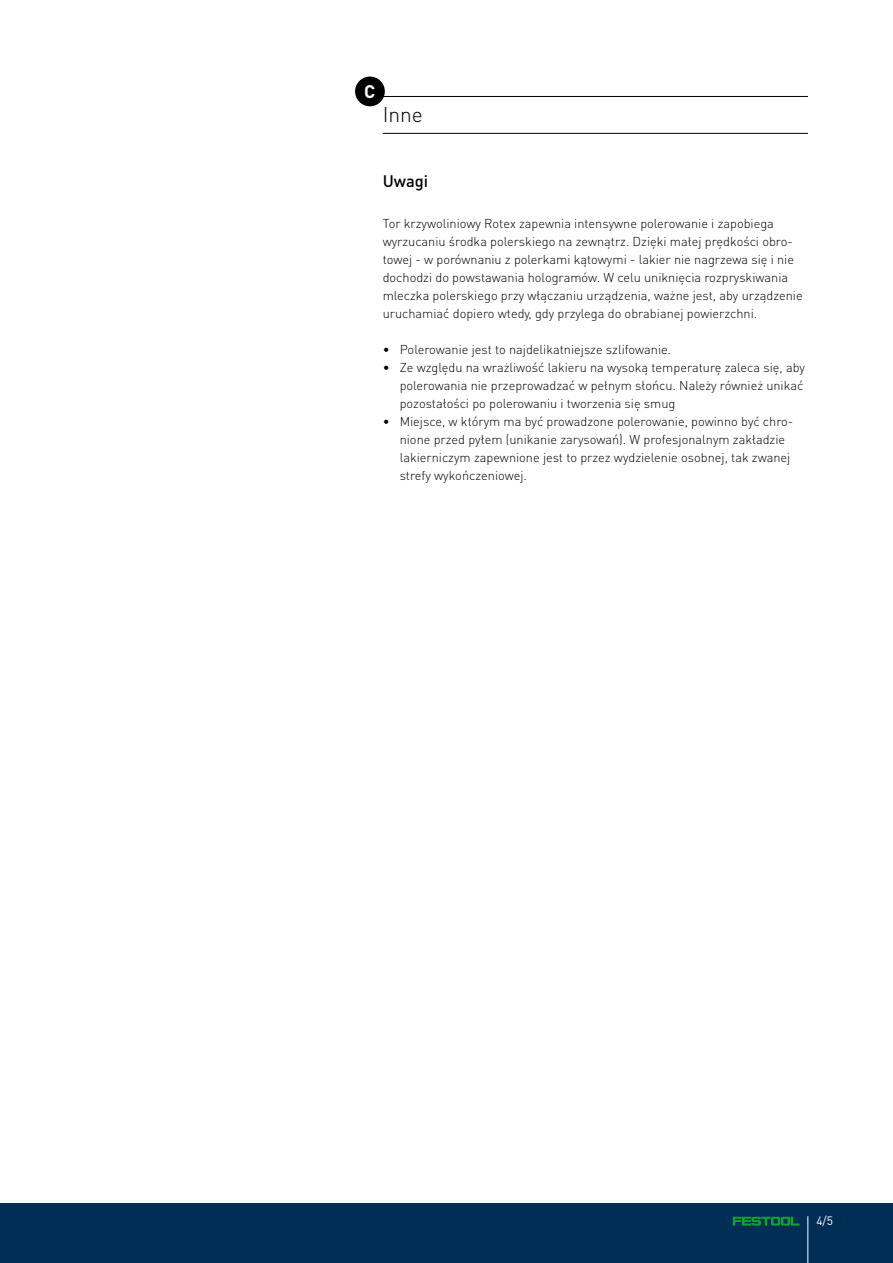
<style>
.page{position:relative;width:893px;height:1263px;background:#fff}
.page>*{position:absolute;margin:0;border:0;box-sizing:border-box;transform-origin:0 0}
.t1{font:300 21px "DIN Pro";color:#000}
.t2{font:700 18px "DIN Pro";color:#fff}
.t3{font:500 16.5px "DIN Pro";color:#000}
.t4{font:300 12.75px/18px "DIN Pro";color:#000}
.t5{font:12px "DIN Pro";color:#fff}
</style>
<div class="page">
<div style="left:0;top:1203px;width:893px;height:60px;background:#002e54"></div>
<hr style="left:807px;top:1216px;width:1px;height:47px;background:#fff">
<svg style="left:733px;top:1217px;width:66px;height:8px"></svg>
<div style="left:355px;top:77px;width:30px;height:29px;background:#000;border-radius:50%"></div>
<hr style="left:383px;top:96px;width:425px;height:1px;background:#000">
<hr style="left:383px;top:133px;width:425px;height:1px;background:#000">
<h2 class="t2" style="left:364px;top:79px;width:13px">C</h2>
<h1 class="t1" style="left:383px;top:100px;width:42px">Inne</h1>
<p class="t3" style="left:383px;top:170px;width:47px">Uwagi</p>
<p class="t4" style="left:383px;top:214px;width:421px">Tor krzywoliniowy Rotex zapewnia intensywne polerowanie i zapobiega wyrzucaniu środka polerskiego na zewnątrz. Dzięki małej prędkości obro&shy;towej - w porównaniu z polerkami kątowymi - lakier nie nagrzewa się i nie dochodzi do powstawania hologramów. W celu uniknięcia rozpryskiwania mleczka polerskiego przy włączaniu urządzenia, ważne jest, aby urządzenie uruchamiać dopiero wtedy, gdy przylega do obrabianej powierzchni.</p>
<p class="t4" style="left:383px;top:340px;width:290px">• Polerowanie jest to najdelikatniejsze szlifowanie.</p>
<p class="t4" style="left:400px;top:358px;width:407px;text-indent:-17px">• Ze względu na wrażliwość lakieru na wysoką temperaturę zaleca się, aby polerowania nie przeprowadzać w pełnym słońcu. Należy również unikać pozostałości po polerowaniu i tworzenia się smug</p>
<p class="t4" style="left:400px;top:412px;width:395px;text-indent:-17px">• Miejsce, w którym ma być prowadzone polerowanie, powinno być chro&shy;nione przed pyłem (unikanie zarysowań). W profesjonalnym zakładzie lakierniczym zapewnione jest to przez wydzielenie osobnej, tak zwanej strefy wykończeniowej.</p>
<p class="t5" style="left:816px;top:1213px;width:18px">4/5</p>
</div>
